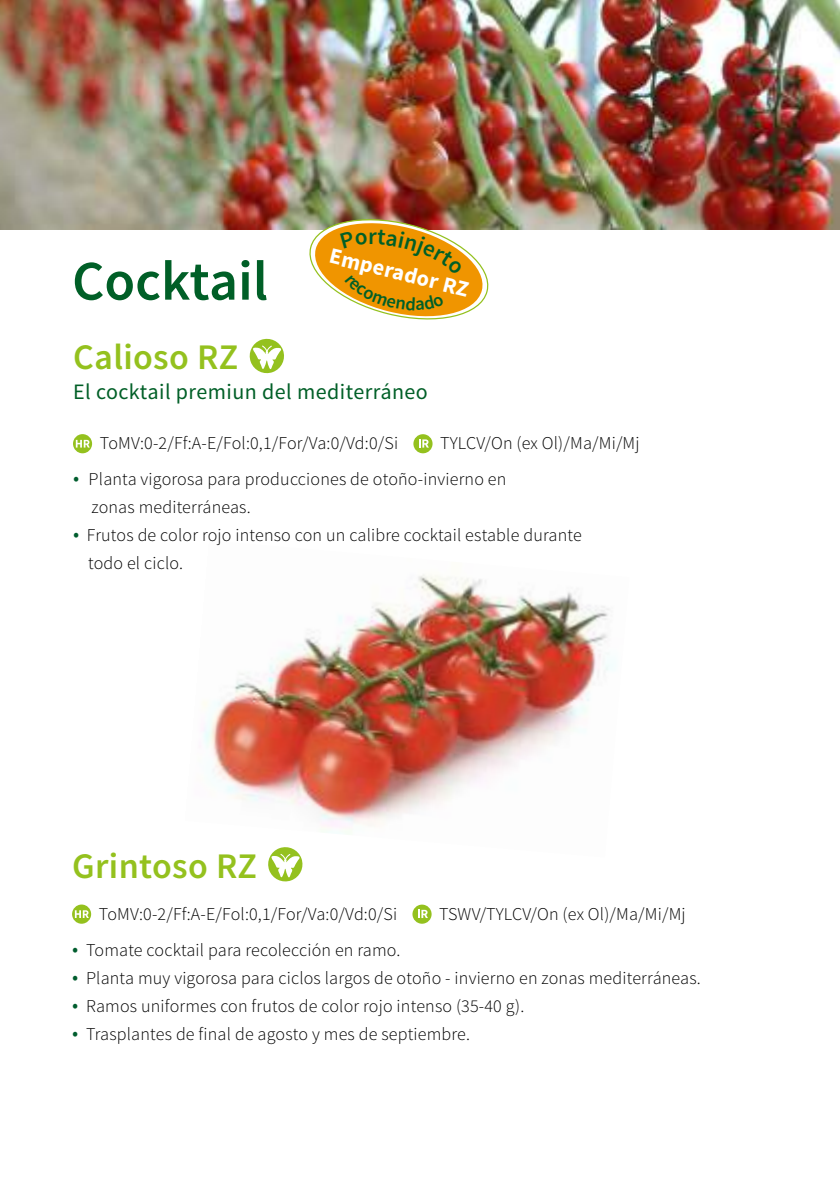
<style>
.page{position:relative;width:840px;height:1191px;background:#fff}
.page>*{position:absolute;margin:0;border:0;box-sizing:border-box;transform-origin:0 0}
.t1{font:600 56px "Source Sans Pro";color:#005f27}
.t2{font:600 36px "Source Sans Pro";letter-spacing:.01em;color:#94c11e}
.t3{font:600 23.2px "Source Sans Pro";color:#005f27}
.t4{font:700 22.4px "Source Sans Pro";color:#fff}
.t5{font:22px "Source Sans Pro";letter-spacing:.02em;color:#005f27}
.t6{font:300 18px/28px "Source Sans Pro";letter-spacing:.01em;color:#000}
.s1{font-size:22px;color:#005d2e}
</style>
<div class="page">
<img style="left:0;top:0;width:839px;height:229px">
<svg style="left:249px;top:338px;width:35px;height:36px"></svg>
<img style="left:203px;top:574px;width:411px;height:253px">
<svg style="left:73px;top:434px;width:19px;height:19px"></svg>
<svg style="left:76px;top:440px;width:14px;height:7px"></svg>
<svg style="left:413px;top:434px;width:19px;height:19px"></svg>
<svg style="left:418px;top:439px;width:10px;height:8px"></svg>
<svg style="left:72px;top:904px;width:19px;height:19px"></svg>
<svg style="left:75px;top:910px;width:14px;height:8px"></svg>
<svg style="left:412px;top:904px;width:19px;height:19px"></svg>
<svg style="left:417px;top:910px;width:10px;height:8px"></svg>
<svg style="left:268px;top:847px;width:35px;height:35px"></svg>
<svg style="left:303px;top:211px;width:191px;height:109px"></svg>
<h1 class="t1" style="left:72px;top:246px;width:197px">Cocktail</h1>
<p class="t3" style="left:368px;top:222px;width:10px">r</p>
<p class="t4" style="left:333px;top:241px;width:144px;rotate:14deg">Emperador RZ</p>
<h2 class="t2" style="left:73px;top:334px;width:166px">Calioso RZ</h2>
<p class="t5" style="left:73px;top:378px;width:356px">El cocktail premiun del mediterráneo</p>
<p class="t6" style="left:100px;top:429px;width:300px">ToMV:0-2/Ff:A-E/Fol:0,1/For/Va:0/Vd:0/Si</p>
<p class="t6" style="left:440px;top:429px;width:201px">TYLCV/On (ex Ol)/Ma/Mi/Mj</p>
<p class="t6" style="left:91px;top:465px;width:416px;text-indent:-18px"><span class="s1">•</span> Planta vigorosa para producciones de otoño-invierno en zonas mediterráneas.</p>
<p class="t6" style="left:88px;top:521px;width:495px;text-indent:-15px"><span class="s1">•</span> Frutos de color rojo intenso con un calibre cocktail estable durante todo el ciclo.</p>
<h2 class="t2" style="left:72px;top:843px;width:186px">Grintoso RZ</h2>
<p class="t6" style="left:99px;top:900px;width:300px">ToMV:0-2/Ff:A-E/Fol:0,1/For/Va:0/Vd:0/Si</p>
<p class="t6" style="left:439px;top:900px;width:248px">TSWV/TYLCV/On (ex Ol)/Ma/Mi/Mj</p>
<p class="t6" style="left:72px;top:936px;width:330px"><span class="s1">•</span> Tomate cocktail para recolección en ramo.</p>
<p class="t6" style="left:72px;top:964px;width:630px"><span class="s1">•</span> Planta muy vigorosa para ciclos largos de otoño - invierno en zonas mediterráneas.</p>
<p class="t6" style="left:72px;top:992px;width:453px"><span class="s1">•</span> Ramos uniformes con frutos de color rojo intenso (35-40 g).</p>
<p class="t6" style="left:72px;top:1020px;width:399px"><span class="s1">•</span> Trasplantes de final de agosto y mes de septiembre.</p>
</div>
